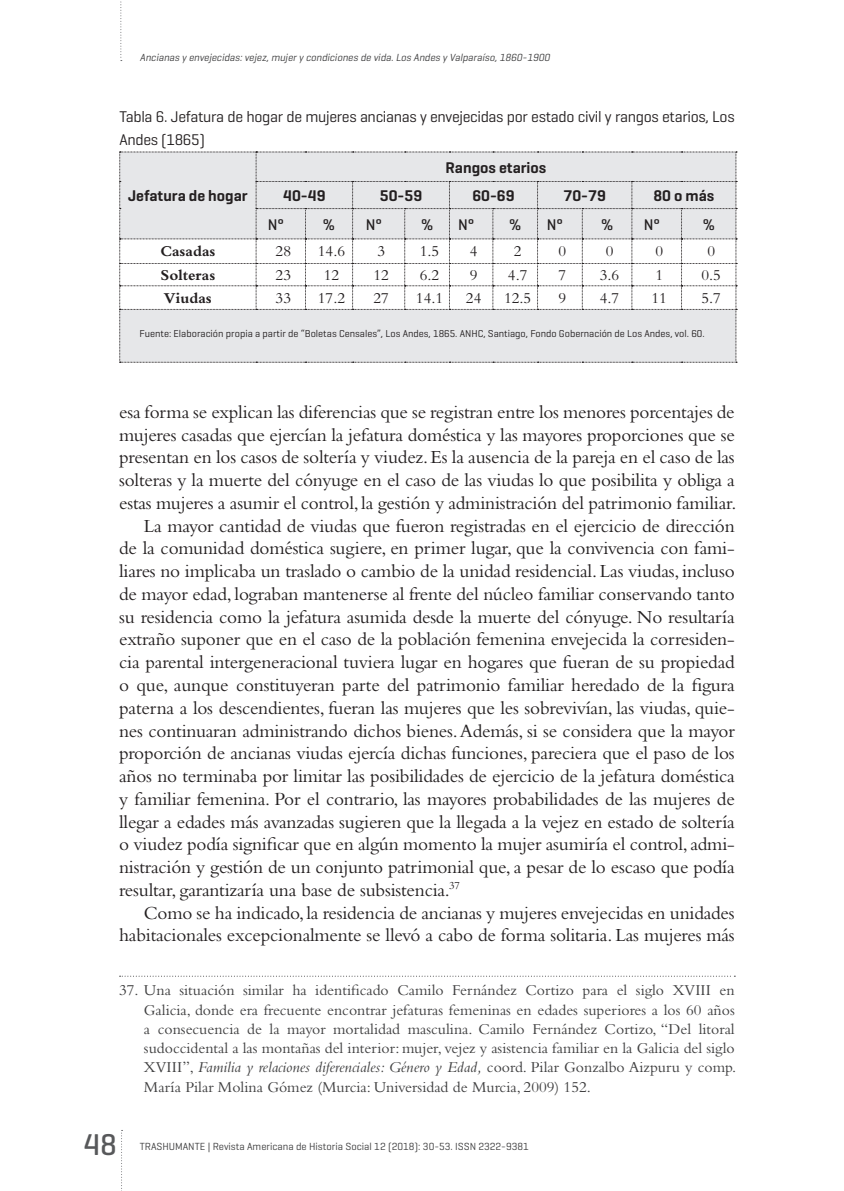
<style>
.page{position:relative;width:844px;height:1191px;background:#fff}
.page>*{position:absolute;margin:0;border:0;box-sizing:border-box;transform-origin:0 0}
.t1{font:500 30.62px "Geogrotesque";color:#57585a}
.t2{font:19.25px "Bembo Std";letter-spacing:-.01em;color:#231f20}
.t3{font:15.75px/19.2px "Bembo Std";color:#3e3e3f;text-align:justify}
.t4{font:15.75px/22.8px "Geogrotesque";letter-spacing:-.02em;color:#231f20}
.t5{font:15.75px "Bembo Std";color:#231f20}
.t6{font:600 15.75px "Geogrotesque";color:#231f20}
.t7{font:700 15.75px "Bembo Std";color:#231f20}
.t8{font:500 15.75px "Geogrotesque";color:#231f20}
.t9{font:italic 10.5px "Geogrotesque";color:#3e3e3f}
.t10{font:10.5px "Geogrotesque";color:#3e3e3f}
.t11{font:10.15px "Geogrotesque";color:#231f20}
.s1{font-style:italic}
</style>
<div class="page">
<svg style="left:121px;top:1130px;width:1px;height:61px"></svg>
<svg style="left:120px;top:1px;width:2px;height:60px"></svg>
<svg style="left:119px;top:975px;width:616px;height:1px"></svg>
<svg style="left:119px;top:152px;width:617px;height:211px"></svg>
<p class="t9" style="left:140px;top:51px;width:413px">Ancianas y envejecidas:vejez,mujery condiciones de vida.Los Andes y Valparaíso,1860-1900</p>
<p class="t4" style="left:119px;top:105px;width:616px">Tabla 6. Jefatura de hogar de mujeres ancianas y envejecidas por estado civil y rangos etarios, Los<br>Andes (1865)</p>
<p class="t6" style="left:128px;top:186px;width:121px">Jefatura de hogar</p>
<p class="t6" style="left:445px;top:157px;width:102px">Rangos etarios</p>
<p class="t6" style="left:283px;top:186px;width:44px">40-49</p>
<p class="t6" style="left:380px;top:186px;width:44px">50-59</p>
<p class="t6" style="left:472px;top:186px;width:44px">60-69</p>
<p class="t6" style="left:563px;top:186px;width:44px">70-79</p>
<p class="t6" style="left:653px;top:186px;width:62px">80 o más</p>
<p class="t8" style="left:268px;top:214px;width:18px">N°</p>
<p class="t8" style="left:322px;top:214px;width:14px">%</p>
<p class="t8" style="left:365px;top:214px;width:18px">N°</p>
<p class="t8" style="left:420px;top:214px;width:14px">%</p>
<p class="t8" style="left:458px;top:214px;width:18px">N°</p>
<p class="t8" style="left:508px;top:214px;width:14px">%</p>
<p class="t8" style="left:546px;top:214px;width:18px">N°</p>
<p class="t8" style="left:600px;top:214px;width:14px">%</p>
<p class="t8" style="left:643px;top:214px;width:18px">N°</p>
<p class="t8" style="left:702px;top:214px;width:14px">%</p>
<p class="t7" style="left:160px;top:243px;width:57px">Casadas</p>
<p class="t5" style="left:275px;top:242px;width:17px">28</p>
<p class="t5" style="left:318px;top:242px;width:29px">14.6</p>
<p class="t5" style="left:377px;top:242px;width:9px">3</p>
<p class="t5" style="left:419px;top:242px;width:21px">1.5</p>
<p class="t5" style="left:469px;top:242px;width:9px">4</p>
<p class="t5" style="left:513px;top:242px;width:9px">2</p>
<p class="t5" style="left:558px;top:242px;width:9px">0</p>
<p class="t5" style="left:605px;top:242px;width:9px">0</p>
<p class="t5" style="left:655px;top:242px;width:9px">0</p>
<p class="t5" style="left:707px;top:242px;width:9px">0</p>
<p class="t7" style="left:160px;top:266px;width:56px">Solteras</p>
<p class="t5" style="left:275px;top:266px;width:17px">23</p>
<p class="t5" style="left:324px;top:266px;width:17px">12</p>
<p class="t5" style="left:373px;top:266px;width:17px">12</p>
<p class="t5" style="left:419px;top:266px;width:21px">6.2</p>
<p class="t5" style="left:469px;top:266px;width:9px">9</p>
<p class="t5" style="left:508px;top:266px;width:21px">4.7</p>
<p class="t5" style="left:558px;top:266px;width:9px">7</p>
<p class="t5" style="left:599px;top:266px;width:21px">3.6</p>
<p class="t5" style="left:655px;top:266px;width:9px">1</p>
<p class="t5" style="left:701px;top:266px;width:21px">0.5</p>
<p class="t7" style="left:164px;top:289px;width:49px">Viudas</p>
<p class="t5" style="left:275px;top:289px;width:17px">33</p>
<p class="t5" style="left:318px;top:289px;width:29px">17.2</p>
<p class="t5" style="left:373px;top:289px;width:17px">27</p>
<p class="t5" style="left:416px;top:289px;width:29px">14.1</p>
<p class="t5" style="left:466px;top:289px;width:17px">24</p>
<p class="t5" style="left:504px;top:289px;width:29px">12.5</p>
<p class="t5" style="left:558px;top:289px;width:9px">9</p>
<p class="t5" style="left:599px;top:289px;width:21px">4.7</p>
<p class="t5" style="left:651px;top:289px;width:17px">11</p>
<p class="t5" style="left:701px;top:289px;width:21px">5.7</p>
<p class="t11" style="left:140px;top:327px;width:566px">Fuente: Elaboración propia a partir de “Boletas Censales”, Los Andes, 1865. ANHC, Santiago, Fondo Gobernación de Los Andes, vol. 60.</p>
<p class="t2" style="left:119px;top:400px;width:617px">esa forma se explican las diferencias que se registran entre los menores porcentajes de</p>
<p class="t2" style="left:119px;top:423px;width:617px">mujeres casadas que ejercían la jefatura doméstica y las mayores proporciones que se</p>
<p class="t2" style="left:119px;top:446px;width:617px">presentan en los casos de soltería y viudez. Es la ausencia de la pareja en el caso de las</p>
<p class="t2" style="left:119px;top:469px;width:617px">solteras y la muerte del cónyuge en el caso de las viudas lo que posibilita y obliga a</p>
<p class="t2" style="left:119px;top:491px;width:618px">estas mujeres a asumir el control, la gestión y administración del patrimonio familiar.</p>
<p class="t2" style="left:144px;top:514px;width:592px">La mayor cantidad de viudas que fueron registradas en el ejercicio de dirección</p>
<p class="t2" style="left:119px;top:537px;width:617px">de la comunidad doméstica sugiere, en primer lugar, que la convivencia con fami-</p>
<p class="t2" style="left:119px;top:560px;width:617px">liares no implicaba un traslado o cambio de la unidad residencial. Las viudas, incluso</p>
<p class="t2" style="left:119px;top:582px;width:617px">de mayor edad, lograban mantenerse al frente del núcleo familiar conservando tanto</p>
<p class="t2" style="left:119px;top:605px;width:617px">su residencia como la jefatura asumida desde la muerte del cónyuge. No resultaría</p>
<p class="t2" style="left:119px;top:628px;width:617px">extraño suponer que en el caso de la población femenina envejecida la corresiden-</p>
<p class="t2" style="left:119px;top:651px;width:617px">cia parental intergeneracional tuviera lugar en hogares que fueran de su propiedad</p>
<p class="t2" style="left:119px;top:674px;width:617px">o que, aunque constituyeran parte del patrimonio familiar heredado de la figura</p>
<p class="t2" style="left:119px;top:696px;width:617px">paterna a los descendientes, fueran las mujeres que les sobrevivían, las viudas, quie-</p>
<p class="t2" style="left:119px;top:719px;width:617px">nes continuaran administrando dichos bienes. Además, si se considera que la mayor</p>
<p class="t2" style="left:119px;top:742px;width:617px">proporción de ancianas viudas ejercía dichas funciones, pareciera que el paso de los</p>
<p class="t2" style="left:119px;top:765px;width:617px">años no terminaba por limitar las posibilidades de ejercicio de la jefatura doméstica</p>
<p class="t2" style="left:119px;top:787px;width:617px">y familiar femenina. Por el contrario, las mayores probabilidades de las mujeres de</p>
<p class="t2" style="left:119px;top:810px;width:617px">llegar a edades más avanzadas sugieren que la llegada a la vejez en estado de soltería</p>
<p class="t2" style="left:119px;top:833px;width:617px">o viudez podía significar que en algún momento la mujer asumiría el control, admi-</p>
<p class="t2" style="left:119px;top:856px;width:616px">nistración y gestión de un conjunto patrimonial que, a pesar de lo escaso que podía</p>
<p class="t2" style="left:119px;top:878px;width:342px">resultar, garantizaría una base de subsistencia.<sup>37</sup></p>
<p class="t2" style="left:144px;top:901px;width:592px">Como se ha indicado, la residencia de ancianas y mujeres envejecidas en unidades</p>
<p class="t2" style="left:119px;top:924px;width:617px">habitacionales excepcionalmente se llevó a cabo de forma solitaria. Las mujeres más</p>
<p class="t3" style="left:144px;top:980px;width:593px;text-indent:-25px">37. Una situación similar ha identificado Camilo Fernández Cortizo para el siglo XVIII en Galicia, donde era frecuente encontrar jefaturas femeninas en edades superiores a los 60 años a consecuencia de la mayor mortalidad masculina. Camilo Fernández Cortizo, “Del litoral sudoccidental a las montañas del interior: mujer, vejez y asistencia familiar en la Galicia del siglo XVIII”, <span class="s1">Familia y relaciones diferenciales: Género y Edad,</span> coord. Pilar Gonzalbo Aizpuru y comp.<br>María Pilar Molina Gómez (Murcia: Universidad de Murcia, 2009) 152.</p>
<h1 class="t1" style="left:83px;top:1125px;width:35px">48</h1>
<p class="t10" style="left:140px;top:1139px;width:390px">TRASHUMANTE | Revista Americana de Historia Social 12 (2018): 30-53. ISSN 2322-9381</p>
</div>
